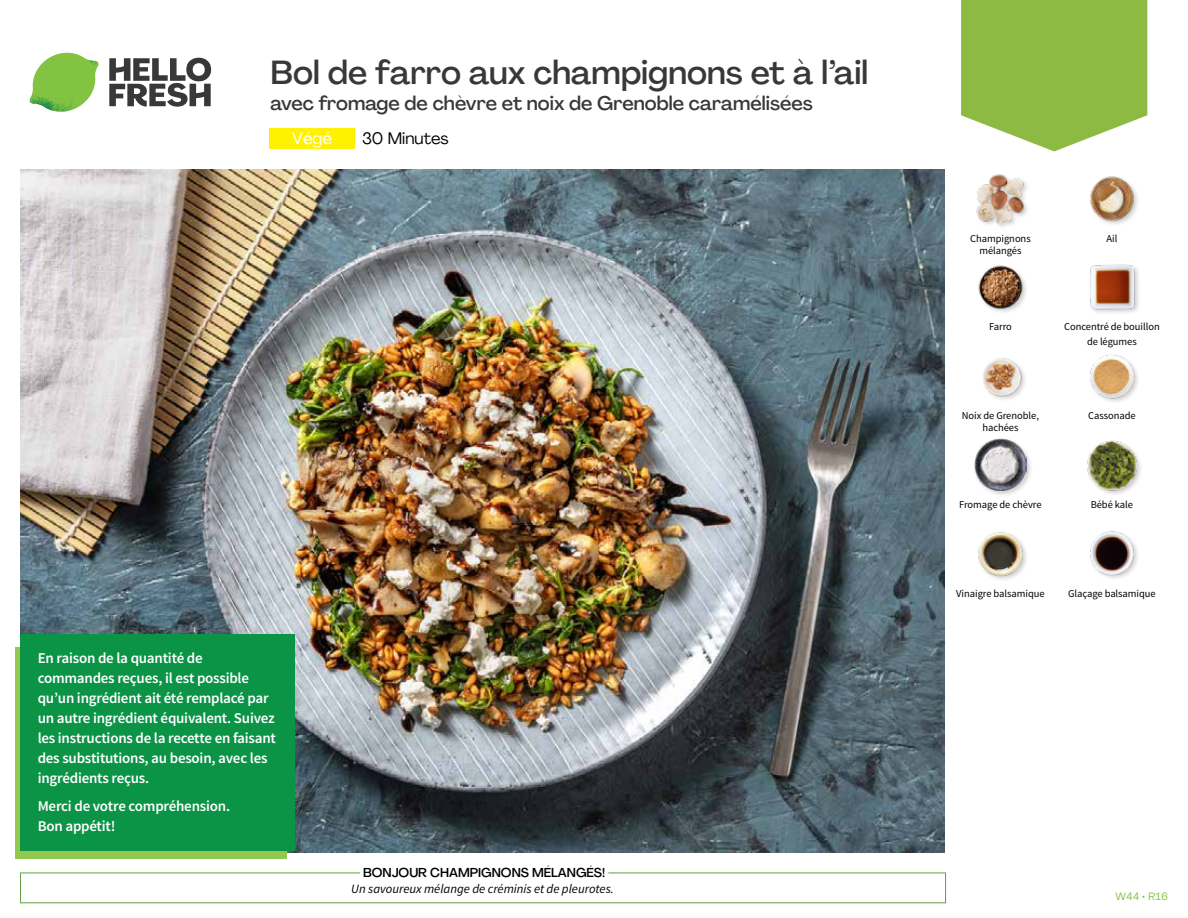
<style>
.page{position:relative;width:1188px;height:918px;background:#fff}
.page>*{position:absolute;margin:0;border:0;box-sizing:border-box;transform-origin:0 0}
.t1{font:500 33px "Agrandir";color:#383839}
.t2{font:500 19.5px "Agrandir";color:#383839}
.t3{font:16.5px "Agrandir";color:#000}
.t4{font:16.5px "Agrandir";color:#fff}
.t5{font:600 15px/20px "Source Sans Pro";letter-spacing:-.015em;color:#fff}
.t6{font:italic 12.75px "Source Sans Pro";color:#000}
.t7{font:500 12.75px "Agrandir";color:#000}
.t8{font:10.5px/12px "Source Sans Pro";letter-spacing:-.005em;color:#000;text-align:center}
.t9{font:10.5px "Agrandir";letter-spacing:.05em;color:#82c341}
.s1{font-weight:500}
</style>
<div class="page">
<div style="left:270px;top:128px;width:85px;height:20px;background:#fff200"></div>
<svg style="left:109px;top:57px;width:102px;height:50px"></svg>
<svg style="left:34px;top:53px;width:62px;height:40px"></svg>
<img style="left:67px;top:53px;width:32px;height:26px">
<img style="left:33px;top:75px;width:59px;height:11px">
<img style="left:29px;top:79px;width:61px;height:33px">
<img style="left:65px;top:86px;width:27px;height:25px">
<div style="left:20px;top:873px;width:926px;height:30px;border:1px solid #609f43"></div>
<div style="left:360px;top:865px;width:248px;height:15px;background:#fff"></div>
<img style="left:21px;top:170px;width:924px;height:682px">
<svg style="left:961px;top:0;width:186px;height:151px"></svg>
<img style="left:1090px;top:531px;width:48px;height:48px">
<img style="left:978px;top:532px;width:49px;height:48px">
<img style="left:1087px;top:440px;width:54px;height:54px">
<div style="left:973px;top:438px;width:60px;height:60px;background:#000;opacity:.2"></div>
<img style="left:974px;top:439px;width:52px;height:52px">
<img style="left:1090px;top:354px;width:48px;height:48px">
<img style="left:983px;top:358px;width:42px;height:42px">
<img style="left:1090px;top:264px;width:49px;height:49px">
<img style="left:978px;top:265px;width:48px;height:47px">
<img style="left:1090px;top:176px;width:48px;height:48px">
<img style="left:976px;top:174px;width:51px;height:53px">
<div style="left:16px;top:647px;width:271px;height:212px;background:#91c84e"></div>
<div style="left:21px;top:634px;width:274px;height:217px;background:#0b9446"></div>
<h1 class="t1" style="left:271px;top:52px;width:599px">Bol de farro aux champignons et à l’ail</h1>
<h2 class="t2" style="left:271px;top:91px;width:544px">avec fromage de chèvre et noix de Grenoble caramélisées</h2>
<p class="t4" style="left:292px;top:128px;width:42px">V<span class="s1">é</span>g<span class="s1">é</span></p>
<p class="t3" style="left:362px;top:128px;width:88px">30 Minutes</p>
<p class="t5" style="left:38px;top:648px;width:240px">En raison de la quantité de commandes reçues, il est possible qu’un ingrédient ait été remplacé par un autre ingrédient équivalent. Suivez les instructions de la recette en faisant des substitutions, au besoin, avec les ingrédients reçus.</p>
<p class="t5" style="left:38px;top:797px;width:194px">Merci de votre compréhension.<br>Bon appétit!</p>
<p class="t7" style="left:363px;top:864px;width:243px">BONJOUR CHAMPIGNONS MÉLANGÉS!</p>
<p class="t6" style="left:351px;top:881px;width:264px">Un savoureux mélange de créminis et de pleurotes.</p>
<p class="t8" style="left:970px;top:232px;width:62px">Champignons mélangés</p>
<p class="t8" style="left:989px;top:321px;width:24px">Farro</p>
<p class="t8" style="left:1106px;top:232px;width:12px">Ail</p>
<p class="t8" style="left:1064px;top:320px;width:97px;line-height:14.4px">Concentré de bouillon de légumes</p>
<p class="t8" style="left:962px;top:410px;width:79px">Noix de Grenoble,</p>
<p class="t8" style="left:1088px;top:410px;width:49px">Cassonade</p>
<p class="t8" style="left:982px;top:422px;width:38px">hachées</p>
<p class="t8" style="left:959px;top:499px;width:84px">Fromage de chèvre</p>
<p class="t8" style="left:1091px;top:499px;width:44px">Bébé kale</p>
<p class="t8" style="left:956px;top:587px;width:90px">Vinaigre balsamique</p>
<p class="t8" style="left:1068px;top:587px;width:89px">Glaçage balsamique</p>
<p class="t9" style="left:1116px;top:890px;width:54px">W44 • R16</p>
</div>
